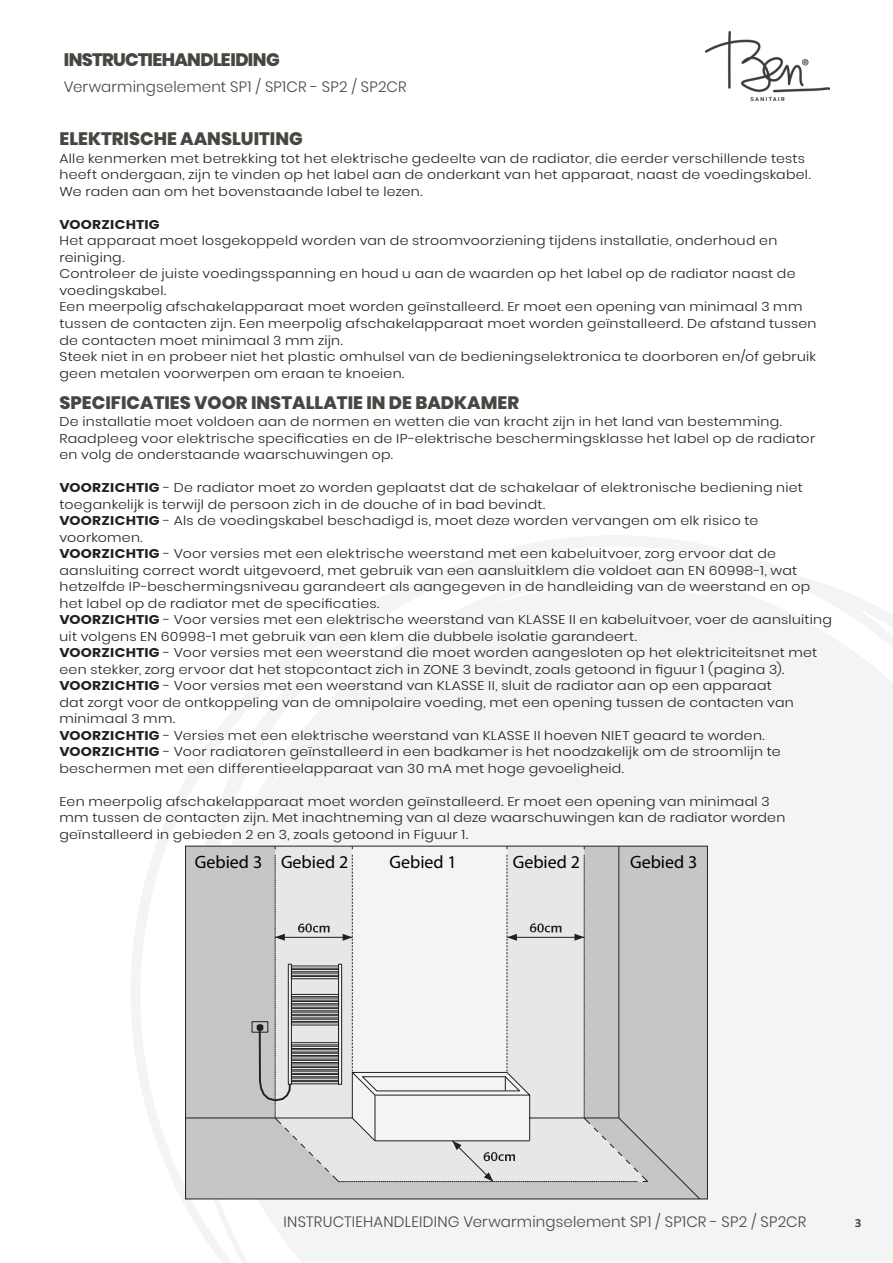
<style>
.page{position:relative;width:893px;height:1263px;background:#fff}
.page>*{position:absolute;margin:0;border:0;box-sizing:border-box;transform-origin:0 0}
.Product_Name{font:800 18px "Poppins";color:#494642}
.t1{font:18px "Myriad Pro";color:#000001}
.Product_Name-2{font:800 18px "Poppins";letter-spacing:-.04em;color:#494642}
.t2{font:300 15px "Poppins";letter-spacing:.01em;color:#494642}
.Article_Features{font:300 12.75px/16.5px "Poppins";letter-spacing:.015em;color:#231f20;scale:1.11 1}
.Article_Features-2{font:700 12.75px "Poppins";letter-spacing:.015em;color:#231f20;scale:1.11 1}
.t3{font:800 12px "Bliss 2";color:#494642}
.s1{font-weight:700}
</style>
<div class="page">
<img style="left:705px;top:32px;width:124px;height:68px">
<svg style="left:131px;top:538px;width:762px;height:725px;fill:#f3f4f4"></svg>
<svg style="left:185px;top:846px;width:515px;height:353px;background:#c4c5c7"></svg>
<svg style="left:251px;top:855px;width:397px;height:328px"></svg>
<h1 class="Product_Name-2" style="left:64px;top:49px;width:217px">INSTRUCTIEHANDLEIDING</h1>
<p class="t2" style="left:64px;top:78px;width:344px">Verwarmingselement SP1 / SP1CR - SP2 / SP2CR</p>
<p class="Product_Name" style="left:60px;top:129px;width:83px">ELEKTRISCHE</p>
<p class="Product_Name" style="left:180px;top:129px;width:14px">AANSLU</p>
<p class="Product_Name" style="left:254px;top:129px;width:36px">ITING</p>
<p class="Article_Features" style="left:60px;top:150px;width:678px">Alle kenmerken met betrekking tot het elektrische gedeelte van de radiator, die eerder verschillende tests heeft ondergaan, zijn te vinden op het label aan de onderkant van het apparaat, naast de voedingskabel.<br>We raden aan om het bovenstaande label te lezen.</p>
<p class="Article_Features-2" style="left:60px;top:217px;width:92px">VOORZICHTIG</p>
<p class="Article_Features" style="left:60px;top:233px;width:648px">Het apparaat moet losgekoppeld worden van de stroomvoorziening tijdens installatie, onderhoud en reiniging.</p>
<p class="Article_Features" style="left:60px;top:266px;width:665px">Controleer de juiste voedingsspanning en houd u aan de waarden op het label op de radiator naast de voedingskabel.</p>
<p class="Article_Features" style="left:60px;top:299px;width:683px">Een meerpolig afschakelapparaat moet worden geïnstalleerd. Er moet een opening van minimaal 3 mm tussen de contacten zijn. Een meerpolig afschakelapparaat moet worden geïnstalleerd. De afstand tussen de contacten moet minimaal 3 mm zijn.</p>
<p class="Article_Features" style="left:60px;top:348px;width:683px">Steek niet in en probeer niet het plastic omhulsel van de bedieningselektronica te doorboren en/of gebruik geen metalen voorwerpen om eraan te knoeien.</p>
<p class="Product_Name" style="left:60px;top:392px;width:81px">SPECIFICAT</p>
<p class="Product_Name" style="left:164px;top:392px;width:105px">IES VOOR INSTALLAT</p>
<p class="Product_Name" style="left:348px;top:392px;width:161px">IE IN DE BADKAMER</p>
<p class="Article_Features" style="left:60px;top:414px;width:652px">De installatie moet voldoen aan de normen en wetten die van kracht zijn in het land van bestemming.</p>
<p class="Article_Features" style="left:60px;top:430px;width:682px">Raadpleeg voor elektrische specificaties en de IP-elektrische beschermingsklasse het label op de radiator en volg de onderstaande waarschuwingen op.</p>
<p class="Article_Features" style="left:60px;top:480px;width:671px"><span class="s1">VOORZICHTIG</span> - De radiator moet zo worden geplaatst dat de schakelaar of elektronische bediening niet toegankelijk is terwijl de persoon zich in de douche of in bad bevindt.</p>
<p class="Article_Features" style="left:60px;top:513px;width:631px"><span class="s1">VOORZICHTIG</span> - Als de voedingskabel beschadigd is, moet deze worden vervangen om elk risico te voorkomen.</p>
<p class="Article_Features" style="left:60px;top:546px;width:678px"><span class="s1">VOORZICHTIG</span> - Voor versies met een elektrische weerstand met een kabeluitvoer, zorg ervoor dat de aansluiting correct wordt uitgevoerd, met gebruik van een aansluitklem die voldoet aan EN 60998-1, wat hetzelfde IP-beschermingsniveau garandeert als aangegeven in de handleiding van de weerstand en op het label op de radiator met de specificaties.</p>
<p class="Article_Features" style="left:60px;top:612px;width:697px"><span class="s1">VOORZICHTIG</span> - Voor versies met een elektrische weerstand van KLASSE II en kabeluitvoer, voer de aansluiting uit volgens EN 60998-1 met gebruik van een klem die dubbele isolatie garandeert.</p>
<p class="Article_Features" style="left:60px;top:645px;width:684px"><span class="s1">VOORZICHTIG</span> - Voor versies met een weerstand die moet worden aangesloten op het elektriciteitsnet met een stekker, zorg ervoor dat het stopcontact zich in ZONE 3 bevindt, zoals getoond in figuur 1 (pagina 3).</p>
<p class="Article_Features" style="left:60px;top:678px;width:663px"><span class="s1">VOORZICHTIG</span> - Voor versies met een weerstand van KLASSE II, sluit de radiator aan op een apparaat dat zorgt voor de ontkoppeling van de omnipolaire voeding, met een opening tussen de contacten van minimaal 3 mm.</p>
<p class="Article_Features" style="left:60px;top:727px;width:637px"><span class="s1">VOORZICHTIG</span> - Versies met een elektrische weerstand van KLASSE II hoeven NIET geaard te worden.</p>
<p class="Article_Features" style="left:60px;top:744px;width:651px"><span class="s1">VOORZICHTIG</span> - Voor radiatoren geïnstalleerd in een badkamer is het noodzakelijk om de stroomlijn te beschermen met een differentieelapparaat van 30 mA met hoge gevoeligheid.</p>
<p class="Article_Features" style="left:60px;top:793px;width:655px">Een meerpolig afschakelapparaat moet worden geïnstalleerd. Er moet een opening van minimaal 3 mm tussen de contacten zijn. Met inachtneming van al deze waarschuwingen kan de radiator worden geïnstalleerd in gebieden 2 en 3, zoals getoond in Figuur 1.</p>
<p class="t1" style="left:195px;top:851px;width:69px">Gebied 3</p>
<p class="t1" style="left:630px;top:851px;width:69px">Gebied 3</p>
<p class="t1" style="left:281px;top:851px;width:69px">Gebied 2</p>
<p class="t1" style="left:513px;top:851px;width:69px">Gebied 2</p>
<p class="t1" style="left:390px;top:851px;width:69px">Gebied 1</p>
<p class="t2" style="left:284px;top:1213px;width:14px">Instr</p>
<p class="t2" style="left:323px;top:1213px;width:20px">uctiehandleiding</p>
<p class="t2" style="left:463px;top:1213px;width:344px">Verwarmingselement SP1 / SP1CR - SP2 / SP2CR</p>
<p class="t3" style="left:855px;top:1216px;width:8px">3</p>
</div>
